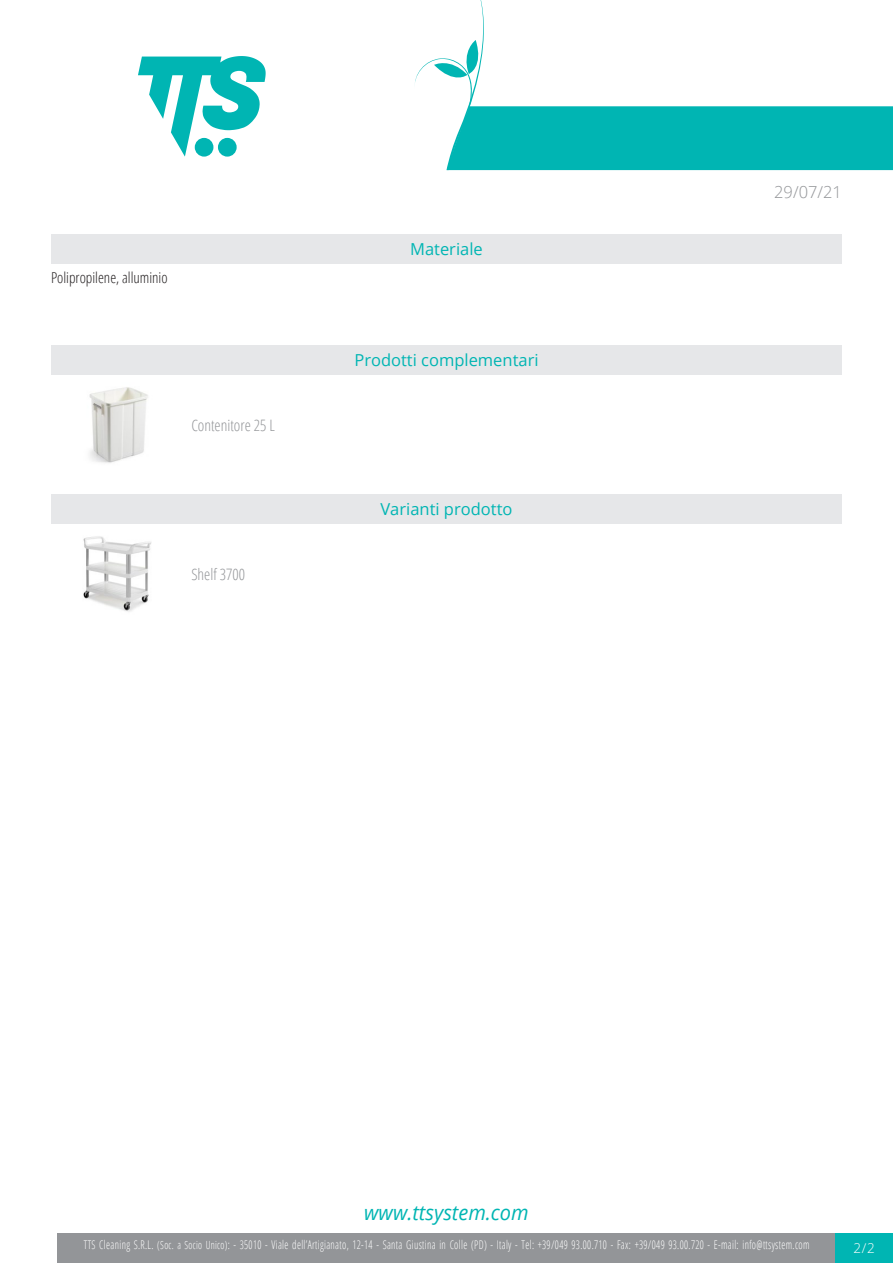
<style>
.page{position:relative;width:893px;height:1263px;background:#fff}
.page>*{position:absolute;margin:0;border:0;box-sizing:border-box;transform-origin:0 0}
.t1{font:italic 20.85px "Open Sans";color:#00b5b3;scale:.96 1}
.Titolo4{font:16.5px "Open Sans";color:#00b5b3}
.Titolo5{font:16.5px "Open Sans";color:#00b5b3}
.Titolo16{font:16.5px "Open Sans";color:#00b5b3}
.t2{font:300 16.5px "Open Sans";color:#939598}
.Nome{font:300 15.75px "Open Sans Condensed";color:#939598}
.Materiale{font:300 15px "Open Sans Condensed";color:#231f20}
.t3{font:300 13.5px "Open Sans";color:#fff}
.t4{font:300 12px "Open Sans Condensed";letter-spacing:.035em;color:#fff;scale:.85 1}
.s1{font-size:11.25px}
</style>
<div class="page">
<svg style="left:138px;top:56px;width:128px;height:101px"></svg>
<div style="left:57px;top:1233px;width:779px;height:30px;background:#939598"></div>
<div style="left:836px;top:1233px;width:57px;height:30px;background:#00b5b3"></div>
<svg style="left:415px;top:0;width:478px;height:170px"></svg>
<div style="left:51px;top:234px;width:791px;height:29px;background:#e6e7e9"></div>
<div style="left:51px;top:345px;width:791px;height:29px;background:#e6e7e9"></div>
<img style="left:89px;top:387px;width:59px;height:76px">
<div style="left:51px;top:494px;width:791px;height:29px;background:#e6e7e9"></div>
<img style="left:83px;top:536px;width:69px;height:76px">
<p class="Materiale" style="left:51px;top:268px;width:118px">Polipropilene, alluminio</p>
<p class="Nome" style="left:191px;top:415px;width:85px">Contenitore 25 L</p>
<p class="Nome" style="left:191px;top:564px;width:55px">Shelf 3700</p>
<p class="Titolo16" style="left:410px;top:238px;width:74px">Materiale</p>
<p class="Titolo4" style="left:354px;top:348px;width:186px">Prodotti complementari</p>
<p class="Titolo5" style="left:380px;top:497px;width:133px">Varianti prodotto</p>
<h2 class="t2" style="left:774px;top:180px;width:69px">29/07/21</h2>
<h1 class="t1" style="left:364px;top:1198px;width:173px">www.ttsystem.com</h1>
<p class="t4" style="left:84px;top:1236px;width:855px">TTS Cleaning S.R.L. <span class="s1">(Soc. a Socio Unico)</span>: - 35010 - Viale dell’Artigianato, 12-14 - Santa Giustina in Colle (PD) - Italy - Tel: +39/049 93.00.710 - Fax: +39/049 93.00.720 - E-mail: info@ttsystem.com</p>
<p class="t3" style="left:854px;top:1239px;width:23px">2/2</p>
</div>
